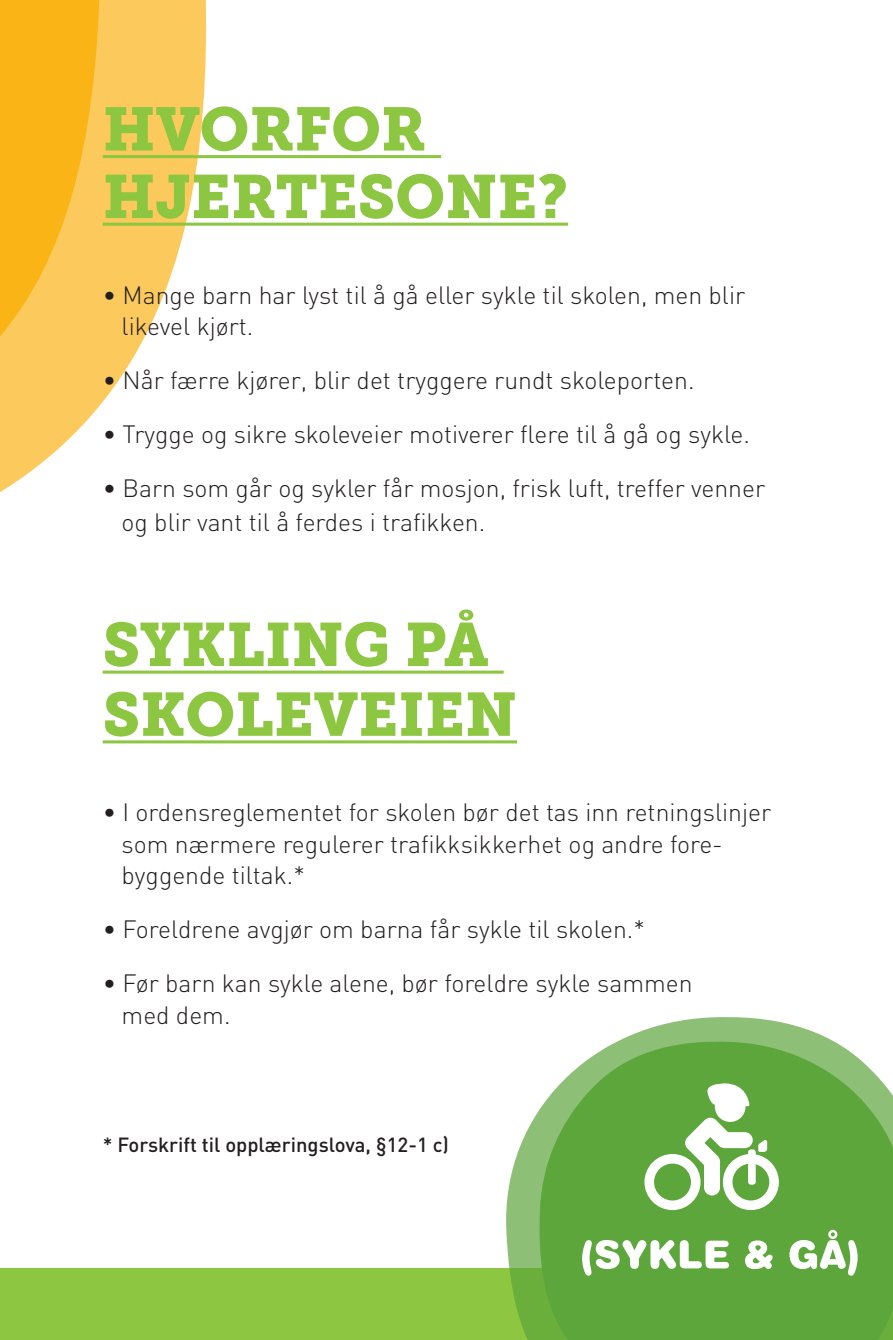
<style>
.page{position:relative;width:893px;height:1340px;background:#fff}
.page>*{position:absolute;margin:0;border:0;box-sizing:border-box;transform-origin:0 0}
.t1{font:60.75px "Museo Slab 900";color:#8dc640}
.t2{font:300 24.75px "DIN";color:#231f20}
.t3{font:500 20.25px "DIN";color:#231f20}
</style>
<div class="page">
<svg style="left:0;top:0;width:206px;height:492px;fill:#fcca5c"></svg>
<hr style="left:103px;top:155px;width:338px;height:3px;background:#8dc640">
<hr style="left:103px;top:223px;width:465px;height:3px;background:#8dc640">
<hr style="left:103px;top:670px;width:401px;height:3px;background:#8dc640">
<hr style="left:103px;top:740px;width:414px;height:3px;background:#8dc640">
<div style="left:0;top:1268px;width:893px;height:71px;background:#8dc640"></div>
<svg style="left:506px;top:1017px;width:387px;height:322px;background:#7ab65f"></svg>
<svg style="left:582px;top:1229px;width:276px;height:46px"></svg>
<svg style="left:644px;top:1083px;width:135px;height:127px"></svg>
<p class="t1" style="left:103px;top:94px;width:325px">HVORFOR</p>
<p class="t1" style="left:103px;top:161px;width:467px">HJERTESONE?</p>
<p class="t2" style="left:103px;top:279px;width:644px">• Mange barn har lyst til å gå eller sykle til skolen, men blir</p>
<p class="t2" style="left:122px;top:311px;width:133px">likevel kjørt.</p>
<p class="t2" style="left:103px;top:365px;width:593px">• Når færre kjører, blir det tryggere rundt skoleporten.</p>
<p class="t2" style="left:103px;top:419px;width:649px">• Trygge og sikre skoleveier motiverer flere til å gå og sykle.</p>
<p class="t2" style="left:103px;top:473px;width:664px">• Barn som går og sykler får mosjon, frisk luft, treffer venner</p>
<p class="t2" style="left:122px;top:507px;width:365px">og blir vant til å ferdes i trafikken.</p>
<p class="t1" style="left:103px;top:609px;width:387px">SYKLING PÅ</p>
<p class="t1" style="left:103px;top:679px;width:416px">SKOLEVEIEN</p>
<p class="t2" style="left:103px;top:797px;width:670px">• I ordensreglementet for skolen bør det tas inn retningslinjer</p>
<p class="t2" style="left:122px;top:828px;width:603px">som nærmere regulerer trafikksikkerhet og andre fore-</p>
<p class="t2" style="left:122px;top:860px;width:185px">byggende tiltak.*</p>
<p class="t2" style="left:103px;top:914px;width:544px">• Foreldrene avgjør om barna får sykle til skolen.*</p>
<p class="t2" style="left:103px;top:968px;width:591px">• Før barn kan sykle alene, bør foreldre sykle sammen</p>
<p class="t2" style="left:122px;top:999px;width:110px">med dem.</p>
<p class="t3" style="left:103px;top:1131px;width:348px">* Forskrift til opplæringslova, §12-1 c)</p>
</div>
